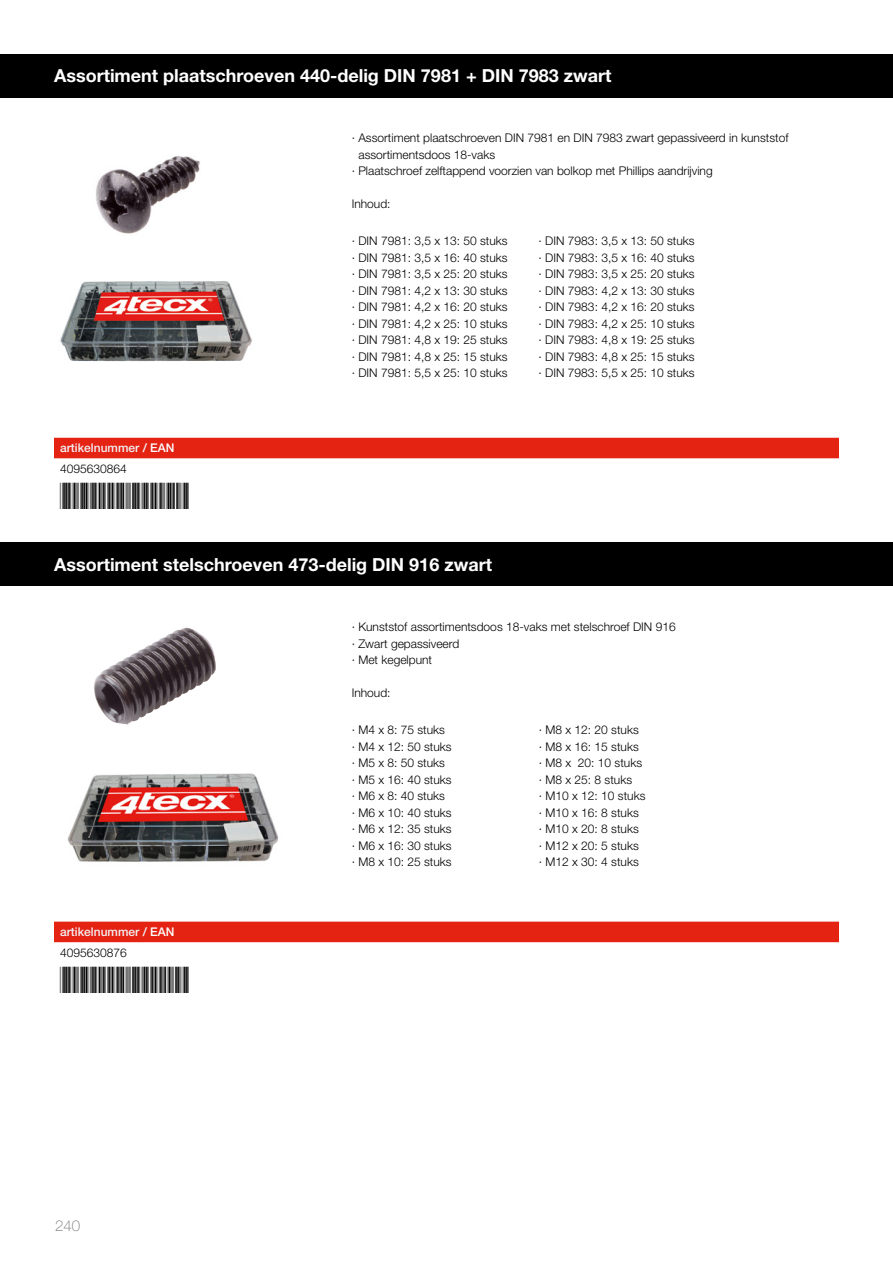
<style>
.page{position:relative;width:893px;height:1263px;background:#fff}
.page>*{position:absolute;margin:0;border:0;box-sizing:border-box;transform-origin:0 0}
.t1{font:34.5px "BCC393 to 1 HD Wide";color:#000}
.t2{font:700 18px "Helvetica Neue LT Std";color:#fff}
.t3{font:100 15px "Helvetica Neue LT Std";color:#706f6f}
.t4{font:300 12px/16.5px "Helvetica Neue LT Std";color:#000}
.t5{font:500 12px/20.5px "Helvetica Neue LT Std";color:#f2f1f5}
.s1{color:#fff}
.s2{font-weight:300;color:#000}
</style>
<div class="page">
<div style="left:0;top:54px;width:893px;height:44px;background:#000"></div>
<div style="left:0;top:543px;width:893px;height:43px;background:#000"></div>
<div style="left:54px;top:438px;width:785px;height:20px;background:#e42313"></div>
<div style="left:54px;top:922px;width:785px;height:20px;background:#e42313"></div>
<img style="left:96px;top:156px;width:104px;height:78px">
<img style="left:60px;top:281px;width:192px;height:81px">
<img style="left:94px;top:627px;width:92px;height:98px">
<img style="left:68px;top:773px;width:211px;height:89px">
<h2 class="t2" style="left:54px;top:64px;width:559px">Assortiment plaatschroeven 440-delig DIN 7981 + DIN 7983 zwart</h2>
<p class="t5" style="left:60px;top:438px;width:116px">artikelnummer / <span class="s1">EAN<br></span><span class="s2">4095630864</span></p>
<h1 class="t1" style="left:60px;top:477px;width:131px">*8715883018876*</h1>
<p class="t4" style="left:352px;top:130px;width:438px">· Assortiment plaatschroeven DIN 7981 en DIN 7983 zwart gepassiveerd in kunststof</p>
<p class="t4" style="left:359px;top:146px;width:138px">assortimentsdoos 18-vaks</p>
<p class="t4" style="left:352px;top:163px;width:362px">· Plaatschroef zelftappend voorzien van bolkop met Phillips aandrijving</p>
<p class="t4" style="left:352px;top:196px;width:40px">Inhoud:</p>
<p class="t4" style="left:352px;top:233px;width:158px;text-align:justify">· DIN 7981: 3,5 x 13: 50 stuks · DIN 7981: 3,5 x 16: 40 stuks · DIN 7981: 3,5 x 25: 20 stuks · DIN 7981: 4,2 x 13: 30 stuks · DIN 7981: 4,2 x 16: 20 stuks · DIN 7981: 4,2 x 25: 10 stuks · DIN 7981: 4,8 x 19: 25 stuks · DIN 7981: 4,8 x 25: 15 stuks · DIN 7981: 5,5 x 25: 10 stuks</p>
<p class="t4" style="left:539px;top:233px;width:158px;text-align:justify">· DIN 7983: 3,5 x 13: 50 stuks · DIN 7983: 3,5 x 16: 40 stuks · DIN 7983: 3,5 x 25: 20 stuks · DIN 7983: 4,2 x 13: 30 stuks · DIN 7983: 4,2 x 16: 20 stuks · DIN 7983: 4,2 x 25: 10 stuks · DIN 7983: 4,8 x 19: 25 stuks · DIN 7983: 4,8 x 25: 15 stuks · DIN 7983: 5,5 x 25: 10 stuks</p>
<h2 class="t2" style="left:54px;top:553px;width:439px">Assortiment stelschroeven 473-delig DIN 916 zwart</h2>
<p class="t5" style="left:60px;top:921px;width:116px">artikelnummer / <span class="s1">EAN<br></span><span class="s2">4095630876</span></p>
<h1 class="t1" style="left:60px;top:961px;width:131px">*8715883018890*</h1>
<p class="t3" style="left:55px;top:1217px;width:27px">240</p>
<p class="t4" style="left:352px;top:618px;width:326px">· Kunststof assortimentsdoos 18-vaks met stelschroef DIN 916 · Zwart gepassiveerd<br>· Met kegelpunt</p>
<p class="t4" style="left:352px;top:684px;width:40px">Inhoud:</p>
<p class="t4" style="left:352px;top:721px;width:102px">· M4 x 8: 75 stuks<br>· M4 x 12: 50 stuks · M5 x 8: 50 stuks<br>· M5 x 16: 40 stuks · M6 x 8: 40 stuks<br>· M6 x 10: 40 stuks · M6 x 12: 35 stuks · M6 x 16: 30 stuks · M8 x 10: 25 stuks</p>
<p class="t4" style="left:539px;top:721px;width:108px">· M8 x 12: 20 stuks<br>· M8 x 16: 15 stuks<br>· M8 x 20: 10 stuks · M8 x 25: 8 stuks<br>· M10 x 12: 10 stuks · M10 x 16: 8 stuks<br>· M10 x 20: 8 stuks<br>· M12 x 20: 5 stuks<br>· M12 x 30: 4 stuks</p>
</div>
